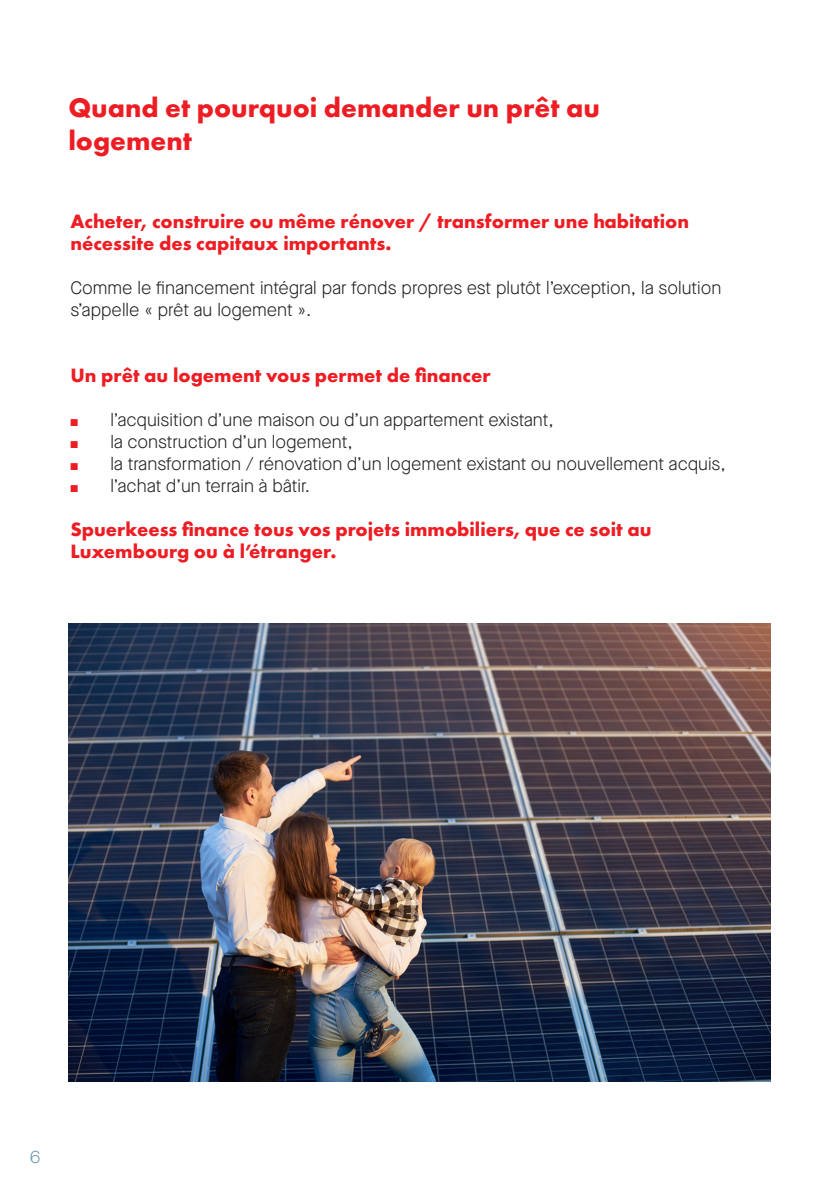
<style>
.page{position:relative;width:840px;height:1191px;background:#fff}
.page>*{position:absolute;margin:0;border:0;box-sizing:border-box;transform-origin:0 0}
.t1{font:700 28px/33.6px "Futura PT";color:#ee1d23}
.t2{font:700 20px/22px "Futura PT";color:#ee1d23}
.t3{font:300 18px/22px "Maison Neue";color:#231f20}
.t4{font:300 18px "Maison Neue";color:#6a99b4}
.s1{color:#ee1d23}
</style>
<div class="page">
<img style="left:68px;top:623px;width:702px;height:458px">
<h1 class="t1" style="left:68px;top:90px;width:532px">Quand et pourquoi demander un prêt au logement</h1>
<p class="t2" style="left:70px;top:210px;width:620px">Acheter, construire ou même rénover / transformer une habitation nécessite des capitaux importants.</p>
<p class="t3" style="left:70px;top:277px;width:652px">Comme le financement intégral par fonds propres est plutôt l’exception, la solution s’appelle « prêt au logement ».</p>
<p class="t2" style="left:70px;top:364px;width:421px">Un prêt au logement vous permet de financer</p>
<p class="t3" style="left:70px;top:409px;width:484px"><span class="s1">■</span> l’acquisition d’une maison ou d’un appartement existant,</p>
<p class="t3" style="left:70px;top:431px;width:284px"><span class="s1">■</span> la construction d’un logement,</p>
<p class="t3" style="left:70px;top:453px;width:656px"><span class="s1">■</span> la transformation / rénovation d’un logement existant ou nouvellement acquis,</p>
<p class="t3" style="left:70px;top:475px;width:241px"><span class="s1">■</span> l’achat d’un terrain à bâtir.</p>
<p class="t2" style="left:70px;top:518px;width:582px">Spuerkeess finance tous vos projets immobiliers, que ce soit au<br>Luxembourg ou à l’étranger.</p>
<p class="t4" style="left:30px;top:1145px;width:12px">6</p>
</div>
